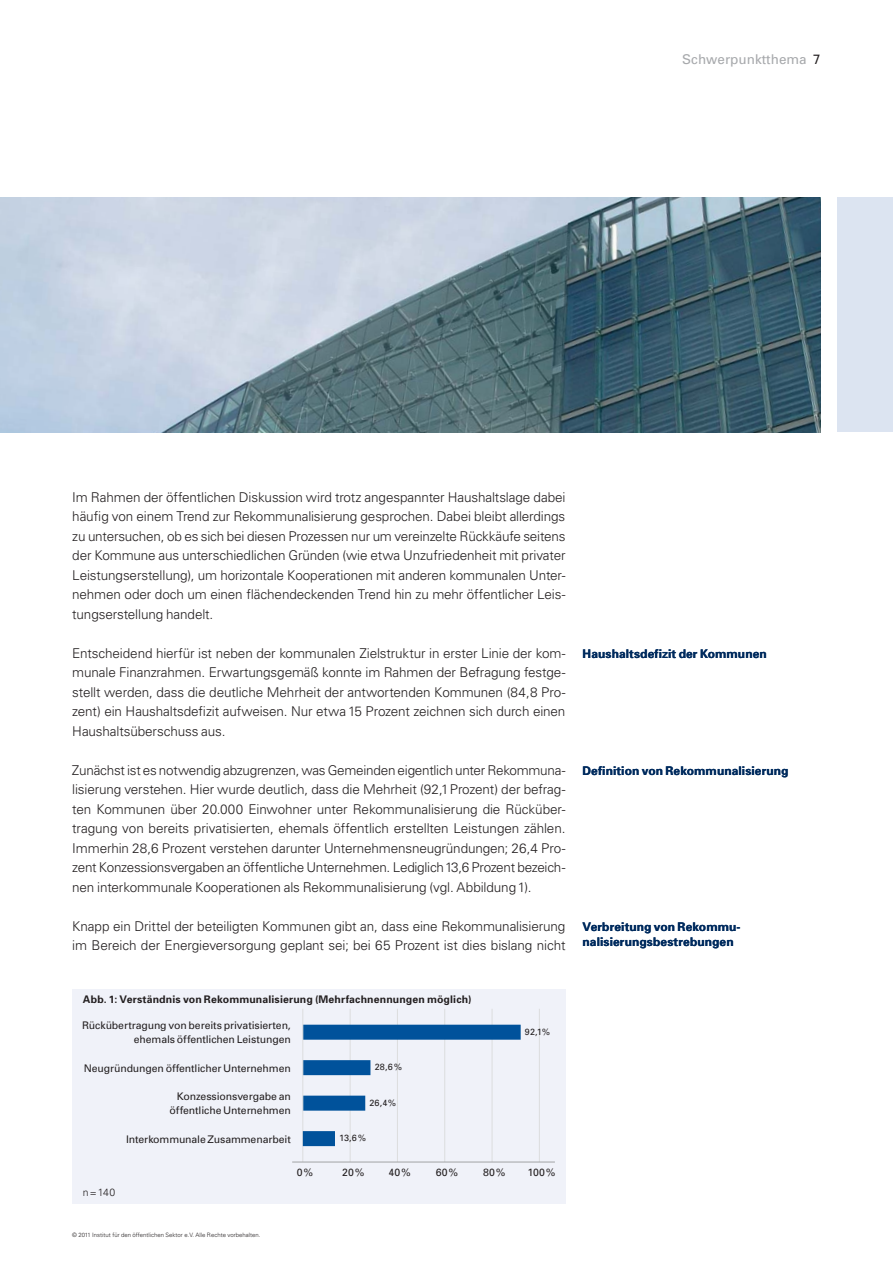
<style>
.page{position:relative;width:893px;height:1263px;background:#fff}
.page>*{position:absolute;margin:0;border:0;box-sizing:border-box;transform-origin:0 0}
.t1{font:300 13.5px/19.5px "Univers";letter-spacing:-.01em;color:#231f20;text-align:justify}
.t2{font:13.5px "Univers";color:#a7a9ac}
.t3{font:700 12px/15px "Univers";letter-spacing:.005em;color:#002b5e}
.t4{font:10.5px/13.5px "Univers";letter-spacing:-.01em;color:#231f20;text-align:right}
.t5{font:700 10.5px "Univers";letter-spacing:.015em;color:#231f20}
.t6{font:300 10.5px "Univers";color:#231f20}
.t7{font:9px "Univers";letter-spacing:.01em;color:#231f20}
.t8{font:300 6px "Univers";color:#231f20}
.s1{color:#231f20}
</style>
<div class="page">
<div style="left:838px;top:198px;width:55px;height:234px;background:#dce4f1"></div>
<img style="left:0;top:198px;width:821px;height:234px">
<div style="left:72px;top:989px;width:494px;height:215px;background:#f0f2f9"></div>
<hr style="left:539px;top:1009px;width:1px;height:153px;background:#dcddde">
<hr style="left:350px;top:1009px;width:1px;height:153px;background:#dcddde">
<hr style="left:397px;top:1009px;width:1px;height:153px;background:#dcddde">
<hr style="left:444px;top:1009px;width:1px;height:153px;background:#dcddde">
<hr style="left:492px;top:1009px;width:1px;height:153px;background:#dcddde">
<div style="left:303px;top:1096px;width:62px;height:15px;background:#00529b"></div>
<div style="left:303px;top:1060px;width:67px;height:15px;background:#00529b"></div>
<div style="left:303px;top:1025px;width:218px;height:15px;background:#00529b"></div>
<hr style="left:302px;top:1009px;width:1px;height:153px;background:#dcddde">
<hr style="left:292px;top:1162px;width:263px;height:1px;background:#a1a3a5">
<div style="left:303px;top:1131px;width:32px;height:15px;background:#00529b"></div>
<p class="t2" style="left:682px;top:54px;width:140px">Schwerpunktthema <span class="s1">7</span></p>
<p class="t1" style="left:72px;top:488px;width:495px">Im Rahmen der öffentlichen Diskussion wird trotz angespannter Haushaltslage dabei häufig von einem Trend zur Rekommunalisierung gesprochen. Dabei bleibt allerdings zu untersuchen, ob es sich bei diesen Prozessen nur um vereinzelte Rückkäufe seitens der Kommune aus unterschiedlichen Gründen (wie etwa Unzu frie denheit mit privater Leistungserstellung), um horizontale Koope ra tionen mit anderen kommunalen Unter&shy;nehmen oder doch um einen flächendeckenden Trend hin zu mehr öffentlicher Leis&shy;tungs erstellung handelt.</p>
<p class="t1" style="left:72px;top:644px;width:495px">Entscheidend hierfür ist neben der kommunalen Zielstruktur in erster Linie der kom&shy;munale Finanzrahmen. Erwartungsgemäß konnte im Rahmen der Befragung festge&shy;stellt werden, dass die deutliche Mehrheit der antwortenden Kommunen (84,8 Pro&shy;zent) ein Haushaltsdefizit aufweisen. Nur etwa 15 Prozent zeichnen sich durch einen Haushaltsüberschuss aus.</p>
<p class="t1" style="left:72px;top:761px;width:495px">Zunächst ist es notwendig abzugrenzen, was Gemeinden eigentlich unter Rekommuna&shy;lisierung verstehen. Hier wurde deutlich, dass die Mehrheit (92,1 Prozent) der befrag - ten Kommunen über 20.000 Einwohner unter Rekommunalisierung die Rück über - tragung von bereits privatisierten, ehemals öffentlich erstellten Leistungen zählen.<br>Immer hin 28,6 Prozent verstehen darunter Unternehmensneugründungen; 26,4 Pro&shy;zent Konzessionsvergaben an öffentliche Unternehmen. Lediglich 13,6 Prozent bezeich&shy;nen interkommunale Kooperationen als Rekommunalisierung (vgl. Abbildung 1).</p>
<p class="t1" style="left:72px;top:917px;width:495px">Knapp ein Drittel der beteiligten Kommunen gibt an, dass eine Rekommunalisierung im Bereich der Energieversorgung geplant sei; bei 65 Prozent ist dies bislang nicht</p>
<p class="t5" style="left:83px;top:995px;width:390px">Abb. 1: Verständnis von Rekommunalisierung (Mehrfachnennungen möglich)</p>
<p class="t4" style="left:82px;top:1020px;width:210px">Rückübertragung von bereits privatisierten, ehemals öffentlichen Leistungen</p>
<p class="t7" style="left:525px;top:1028px;width:27px">92,1 %</p>
<p class="t4" style="left:84px;top:1062px;width:209px">Neugründungen öffentlicher Unternehmen</p>
<p class="t7" style="left:375px;top:1064px;width:29px">28,6 %</p>
<p class="t4" style="left:170px;top:1091px;width:123px">Konzessionsvergabe an öffentliche Unternehmen</p>
<p class="t7" style="left:369px;top:1099px;width:28px">26,4 %</p>
<p class="t4" style="left:126px;top:1133px;width:166px">Interkommunale Zusammenarbeit</p>
<p class="t7" style="left:339px;top:1135px;width:28px">13,6 %</p>
<p class="t6" style="left:83px;top:1188px;width:34px">n = 140</p>
<p class="t8" style="left:72px;top:1233px;width:190px">© 2011 Institut für den öffentlichen Sektor e.V. Alle Rechte vorbehalten.</p>
<p class="t4" style="left:297px;top:1167px;width:18px">0 %</p>
<p class="t4" style="left:342px;top:1167px;width:24px">20 %</p>
<p class="t4" style="left:388px;top:1167px;width:24px">40 %</p>
<p class="t4" style="left:436px;top:1167px;width:24px">60 %</p>
<p class="t4" style="left:483px;top:1167px;width:24px">80 %</p>
<p class="t4" style="left:527px;top:1167px;width:30px">100 %</p>
<p class="t3" style="left:583px;top:647px;width:186px">Haushaltsdefizit der Kommunen</p>
<p class="t3" style="left:583px;top:764px;width:207px">Definition von Rekommunalisierung</p>
<p class="t3" style="left:583px;top:920px;width:159px">Verbreitung von Rekommu&shy;nalisierungsbestrebungen</p>
</div>
